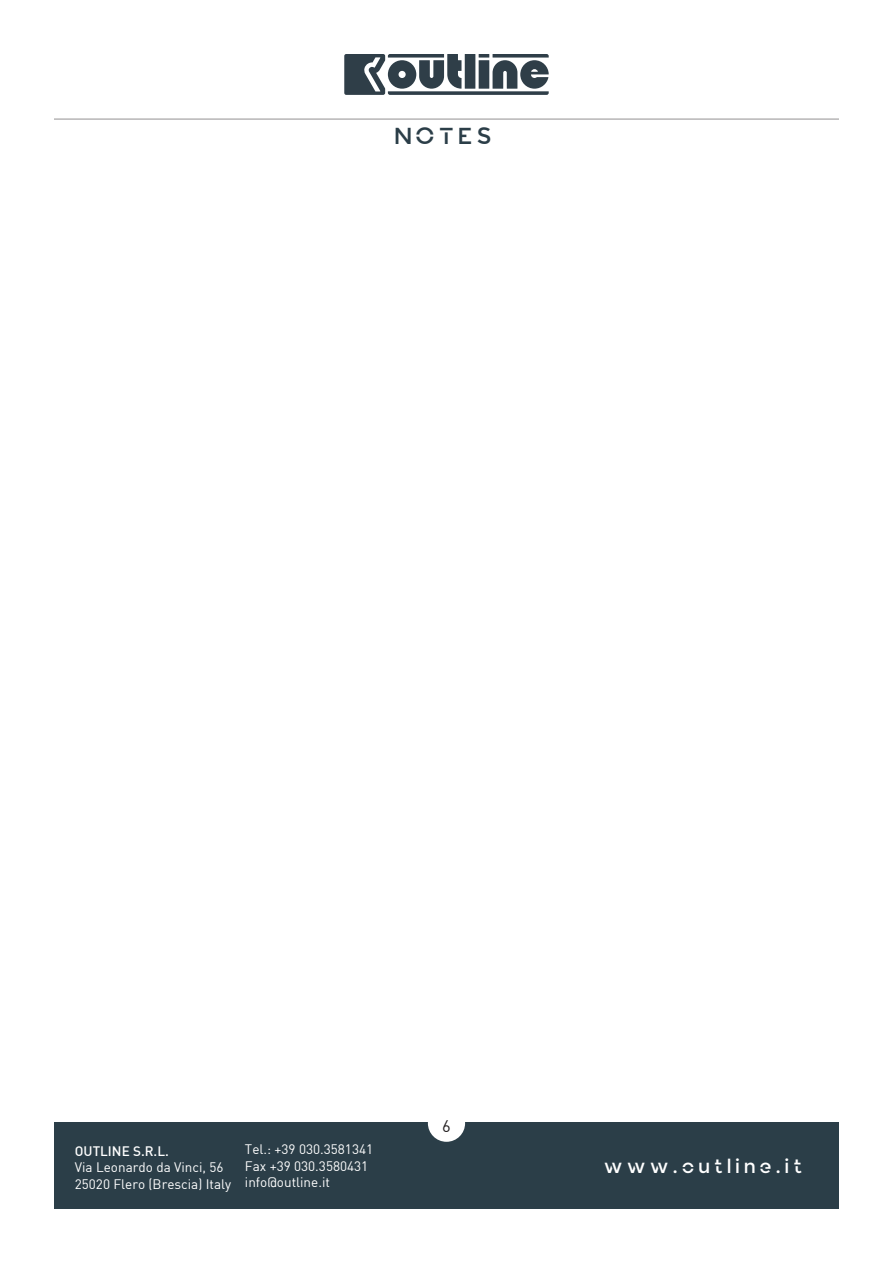
<style>
.page{position:relative;width:893px;height:1263px;background:#fff}
.page>*{position:absolute;margin:0;border:0;box-sizing:border-box;transform-origin:0 0}
.Titolo_1{font:27px "OUTLINE";color:#2b3e48}
.t1{font:22.5px "OUTLINE";letter-spacing:.02em;color:#fff}
.t2{font:16.5px "DIN";color:#231f20}
.t3{font:13.5px/16.2px "DIN";color:#fff}
.t4{font:500 13.5px "DIN";color:#fff}
</style>
<div class="page">
<hr style="left:54px;top:119px;width:785px;height:1px;background:#231f20">
<svg style="left:344px;top:54px;width:205px;height:41px"></svg>
<div style="left:54px;top:1123px;width:785px;height:86px;background:#2b3e48"></div>
<div style="left:428px;top:1104px;width:37px;height:38px;background:#fff;border-radius:50%"></div>
<p class="Titolo_1" style="left:396px;top:121px;width:103px">NOTES</p>
<p class="t4" style="left:75px;top:1142px;width:96px">OUTLINE S.R.L.</p>
<p class="t3" style="left:75px;top:1159px;width:158px">Via Leonardo da Vinci, 56<br>25020 Flero (Brescia) Italy</p>
<p class="t3" style="left:245px;top:1141px;width:130px">Tel.: +39 030.3581341<br>Fax +39 030.3580431 info@outline.it</p>
<p class="t2" style="left:442px;top:1115px;width:10px">6</p>
<h2 class="t1" style="left:605px;top:1153px;width:204px">www.outline.it</h2>
</div>
